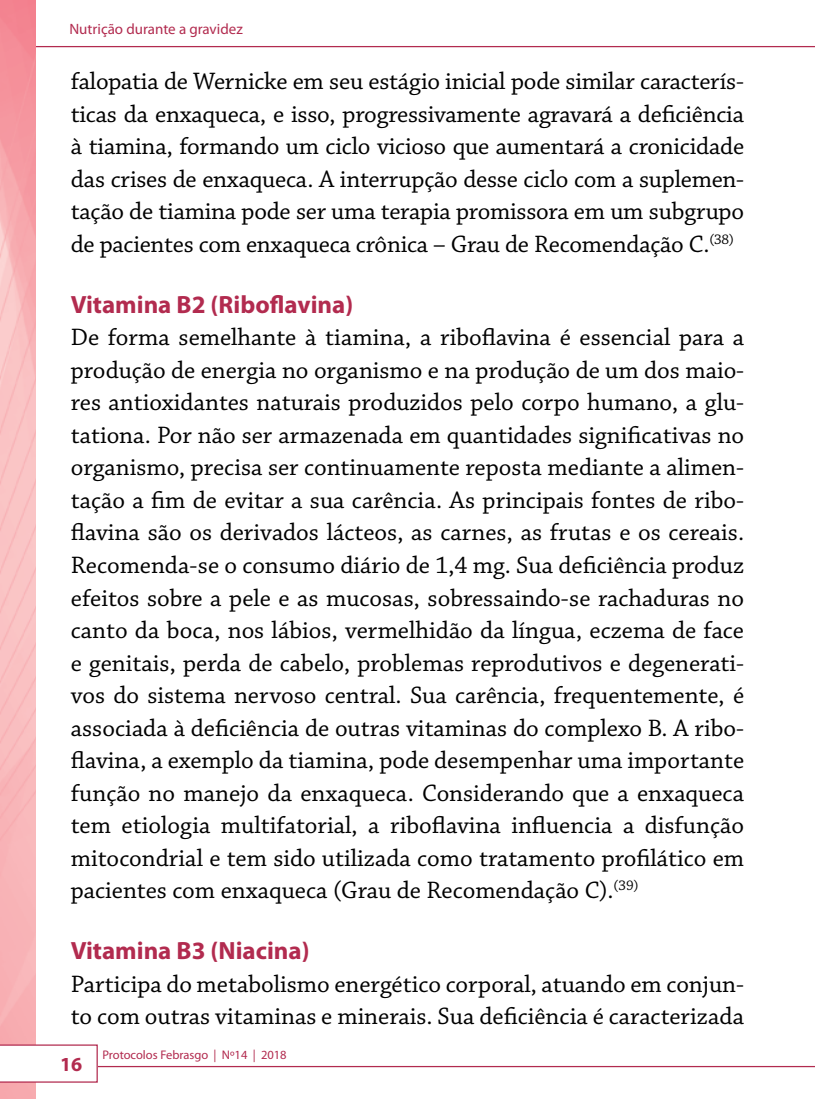
<style>
.page{position:relative;width:815px;height:1099px;background:#fff}
.page>*{position:absolute;margin:0;border:0;box-sizing:border-box;transform-origin:0 0}
._04_0_texto_-_primei{font:25px/32.5px "Chaparral Pro";color:#000;text-align:justify}
._03_1_intertitulo_2{font:700 25px "Myriad Pro";color:#b22b4f}
.t1{font:700 20px "Myriad Pro";color:#b22b4f}
.t2{font:15px "Myriad Pro";color:#b22b4f}
.t3{font:12.5px "Myriad Pro";color:#b22b4f}
</style>
<div class="page">
<hr style="left:0;top:1065px;width:815px;height:2px;background:#b22b4f">
<hr style="left:0;top:46px;width:815px;height:1px;background:#b22b4f">
<img style="left:0;top:0;width:35px;height:1098px">
<svg style="left:0;top:1044px;width:98px;height:38px"></svg>
<p class="t2" style="left:69px;top:19px;width:175px">Nutrição durante a gravidez</p>
<p class="_04_0_texto_-_primei" style="left:71px;top:66px;width:675px">falopatia de Wernicke em seu estágio inicial pode similar caracterís&shy;ticas da enxaqueca, e isso, progressivamente agravará a deficiência à tiamina, formando um ciclo vicioso que aumentará a cronicidade das crises de enxaqueca. A interrupção desse ciclo com a suplemen&shy;tação de tiamina pode ser uma terapia promissora em um subgrupo de pacientes com enxaqueca crônica – Grau de Recomendação C.<sup>(38)</sup></p>
<p class="_03_1_intertitulo_2" style="left:71px;top:288px;width:284px">Vitamina B2 (Riboflavina)</p>
<p class="_04_0_texto_-_primei" style="left:71px;top:322px;width:675px">De forma semelhante à tiamina, a riboflavina é essencial para a produção de energia no organismo e na produção de um dos maio&shy;res antioxidantes naturais produzidos pelo corpo humano, a glu&shy;tationa. Por não ser armazenada em quantidades significativas no organismo, precisa ser continuamente reposta mediante a alimen&shy;tação a fim de evitar a sua carência. As principais fontes de ribo&shy;flavina são os derivados lácteos, as carnes, as frutas e os cereais.<br>Recomenda-se o consumo diário de 1,4 mg. Sua deficiência produz efeitos sobre a pele e as mucosas, sobressaindo-se rachaduras no canto da boca, nos lábios, vermelhidão da língua, eczema de face e genitais, perda de cabelo, problemas reprodutivos e degenerati&shy;vos do sistema nervoso central. Sua carência, frequentemente, é associada à deficiência de outras vitaminas do complexo B. A ribo&shy;flavina, a exemplo da tiamina, pode desempenhar uma importante função no manejo da enxaqueca. Considerando que a enxaqueca tem etiologia multifatorial, a riboflavina influencia a disfunção mitocondrial e tem sido utilizada como tratamento profilático em pacientes com enxaqueca (Grau de Recomendação C).<sup>(39)</sup></p>
<p class="_03_1_intertitulo_2" style="left:71px;top:934px;width:240px">Vitamina B3 (Niacina)</p>
<p class="_04_0_texto_-_primei" style="left:71px;top:968px;width:675px">Participa do metabolismo energético corporal, atuando em conjun&shy;to com outras vitaminas e minerais. Sua deficiência é caracterizada</p>
<p class="t1" style="left:60px;top:1051px;width:24px">16</p>
<p class="t3" style="left:102px;top:1047px;width:186px">Protocolos Febrasgo | Nº14 | 2018</p>
</div>
